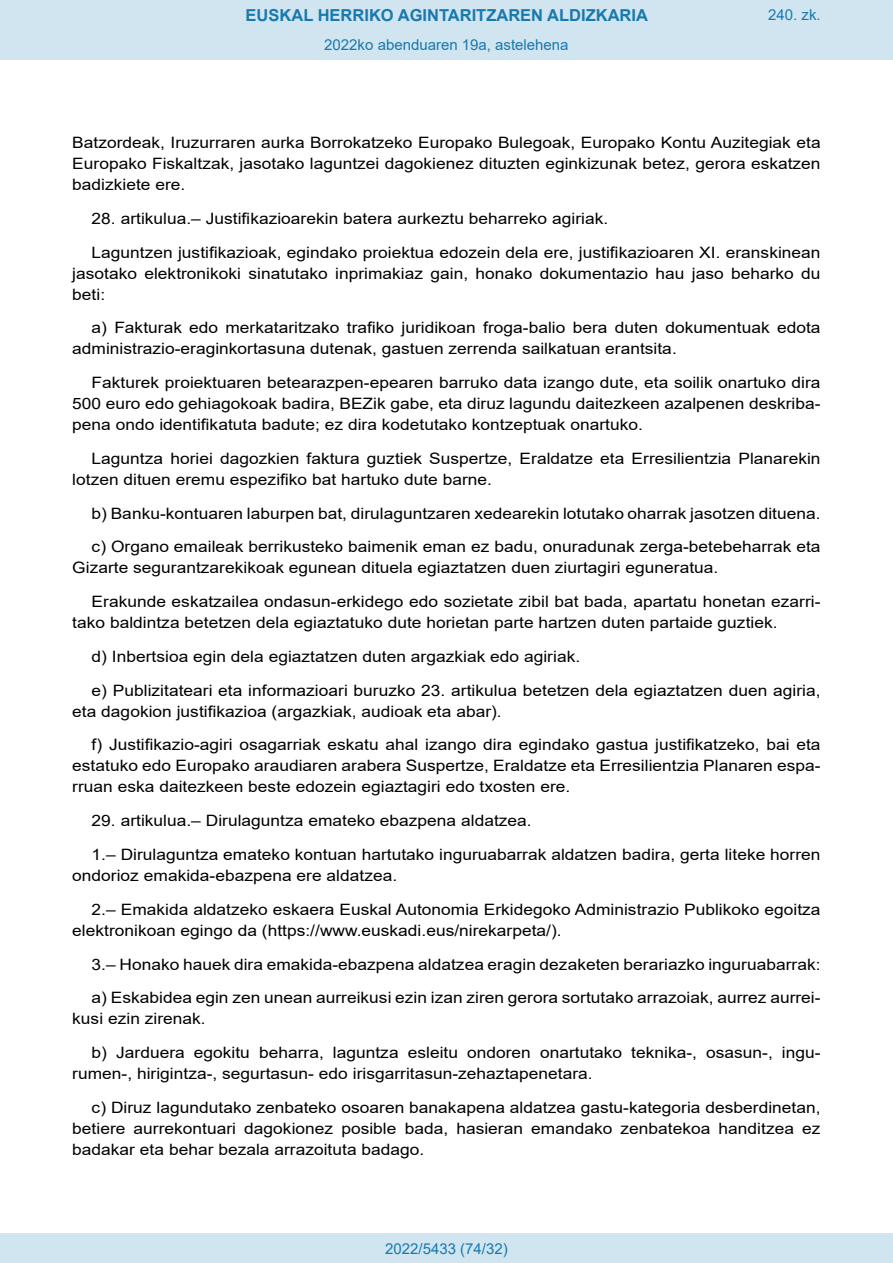
<style>
.page{position:relative;width:893px;height:1263px;background:#fff}
.page>*{position:absolute;margin:0;border:0;box-sizing:border-box;transform-origin:0 0}
.t1{font:700 16.5px "Arial";color:#1879ad}
.BOPVDetalle{font:15.6px/21px "Arial";color:#000;scale:1.11 1}
.Paginacion_Centro{font:15px "Arial";color:#1879ad}
</style>
<div class="page">
<div style="left:0;top:0;width:893px;height:60px;background:#d0e5f0"></div>
<div style="left:0;top:1233px;width:893px;height:30px;background:#d0e5f0"></div>
<p class="t1" style="left:246px;top:3px;width:404px">EUSKAL HERRIKO AGINTARITZAREN ALDIZKARIA</p>
<p class="Paginacion_Centro" style="left:324px;top:35px;width:246px">2022ko abenduaren 19a, astelehena</p>
<p class="Paginacion_Centro" style="left:768px;top:5px;width:54px">240. zk.</p>
<p class="BOPVDetalle" style="left:72px;top:132px;width:676px;text-align:justify">Batzordeak, Iruzurraren aurka Borrokatzeko Europako Bulegoak, Europako Kontu Auzitegiak eta Europako Fiskaltzak, jasotako laguntzei dagokienez dituzten eginkizunak betez, gerora eskatzen badizkiete ere.</p>
<p class="BOPVDetalle" style="left:92px;top:208px;width:467px">28. artikulua.– Justifikazioarekin batera aurkeztu beharreko agiriak.</p>
<p class="BOPVDetalle" style="left:72px;top:242px;width:676px;text-align:justify;text-indent:19px">Laguntzen justifikazioak, egindako proiektua edozein dela ere, justifikazioaren XI. eranskinean jasotako elektronikoki sinatutako inprimakiaz gain, honako dokumentazio hau jaso beharko du beti:</p>
<p class="BOPVDetalle" style="left:72px;top:317px;width:676px;text-indent:19px">a) Fakturak edo merkataritzako trafiko juridikoan froga-balio bera duten dokumentuak edota administrazio-eraginkortasuna dutenak, gastuen zerrenda sailkatuan erantsita.</p>
<p class="BOPVDetalle" style="left:72px;top:372px;width:676px;text-align:justify;text-indent:19px">Fakturek proiektuaren betearazpen-epearen barruko data izango dute, eta soilik onartuko dira 500 euro edo gehiagokoak badira, BEZik gabe, eta diruz lagundu daitezkeen azalpenen deskriba&shy;pena ondo identifikatuta badute; ez dira kodetutako kontzeptuak onartuko.</p>
<p class="BOPVDetalle" style="left:72px;top:448px;width:676px;text-indent:19px">Laguntza horiei dagozkien faktura guztiek Suspertze, Eraldatze eta Erresilientzia Planarekin lotzen dituen eremu espezifiko bat hartuko dute barne.</p>
<p class="BOPVDetalle" style="left:92px;top:503px;width:658px">b) Banku-kontuaren laburpen bat, dirulaguntzaren xedearekin lotutako oharrak jasotzen dituena.</p>
<p class="BOPVDetalle" style="left:72px;top:536px;width:676px;text-indent:19px">c) Organo emaileak berrikusteko baimenik eman ez badu, onuradunak zerga-betebeharrak eta<br>Gizarte segurantzarekikoak egunean dituela egiaztatzen duen ziurtagiri eguneratua.</p>
<p class="BOPVDetalle" style="left:72px;top:591px;width:676px;text-indent:19px">Erakunde eskatzailea ondasun-erkidego edo sozietate zibil bat bada, apartatu honetan ezarri&shy;tako baldintza betetzen dela egiaztatuko dute horietan parte hartzen duten partaide guztiek.</p>
<p class="BOPVDetalle" style="left:92px;top:646px;width:442px">d) Inbertsioa egin dela egiaztatzen duten argazkiak edo agiriak.</p>
<p class="BOPVDetalle" style="left:72px;top:680px;width:676px;text-indent:19px">e) Publizitateari eta informazioari buruzko 23. artikulua betetzen dela egiaztatzen duen agiria, eta dagokion justifikazioa (argazkiak, audioak eta abar).</p>
<p class="BOPVDetalle" style="left:72px;top:734px;width:676px;text-align:justify;text-indent:19px">f) Justifikazio-agiri osagarriak eskatu ahal izango dira egindako gastua justifikatzeko, bai eta estatuko edo Europako araudiaren arabera Suspertze, Eraldatze eta Erresilientzia Planaren espa&shy;rruan eska daitezkeen beste edozein egiaztagiri edo txosten ere.</p>
<p class="BOPVDetalle" style="left:92px;top:810px;width:398px">29. artikulua.– Dirulaguntza emateko ebazpena aldatzea.</p>
<p class="BOPVDetalle" style="left:72px;top:844px;width:676px;text-indent:19px">1.– Dirulaguntza emateko kontuan hartutako inguruabarrak aldatzen badira, gerta liteke horren ondorioz emakida-ebazpena ere aldatzea.</p>
<p class="BOPVDetalle" style="left:72px;top:899px;width:676px;text-indent:19px">2.– Emakida aldatzeko eskaera Euskal Autonomia Erkidegoko Administrazio Publikoko egoitza elektronikoan egingo da (https://www.euskadi.eus/nirekarpeta/).</p>
<p class="BOPVDetalle" style="left:92px;top:953px;width:658px">3.– Honako hauek dira emakida-ebazpena aldatzea eragin dezaketen berariazko inguruabarrak:</p>
<p class="BOPVDetalle" style="left:72px;top:987px;width:676px;text-indent:19px">a) Eskabidea egin zen unean aurreikusi ezin izan ziren gerora sortutako arrazoiak, aurrez aurrei&shy;kusi ezin zirenak.</p>
<p class="BOPVDetalle" style="left:72px;top:1042px;width:676px;text-indent:19px">b) Jarduera egokitu beharra, laguntza esleitu ondoren onartutako teknika-, osasun-, ingu&shy;rumen-, hirigintza-, segurtasun- edo irisgarritasun-zehaztapenetara.</p>
<p class="BOPVDetalle" style="left:72px;top:1097px;width:676px;text-align:justify;text-indent:19px">c) Diruz lagundutako zenbateko osoaren banakapena aldatzea gastu-kategoria desberdinetan, betiere aurrekontuari dagokionez posible bada, hasieran emandako zenbatekoa handitzea ez badakar eta behar bezala arrazoituta badago.</p>
<p class="Paginacion_Centro" style="left:385px;top:1238px;width:124px">2022/5433 (74/32)</p>
</div>
